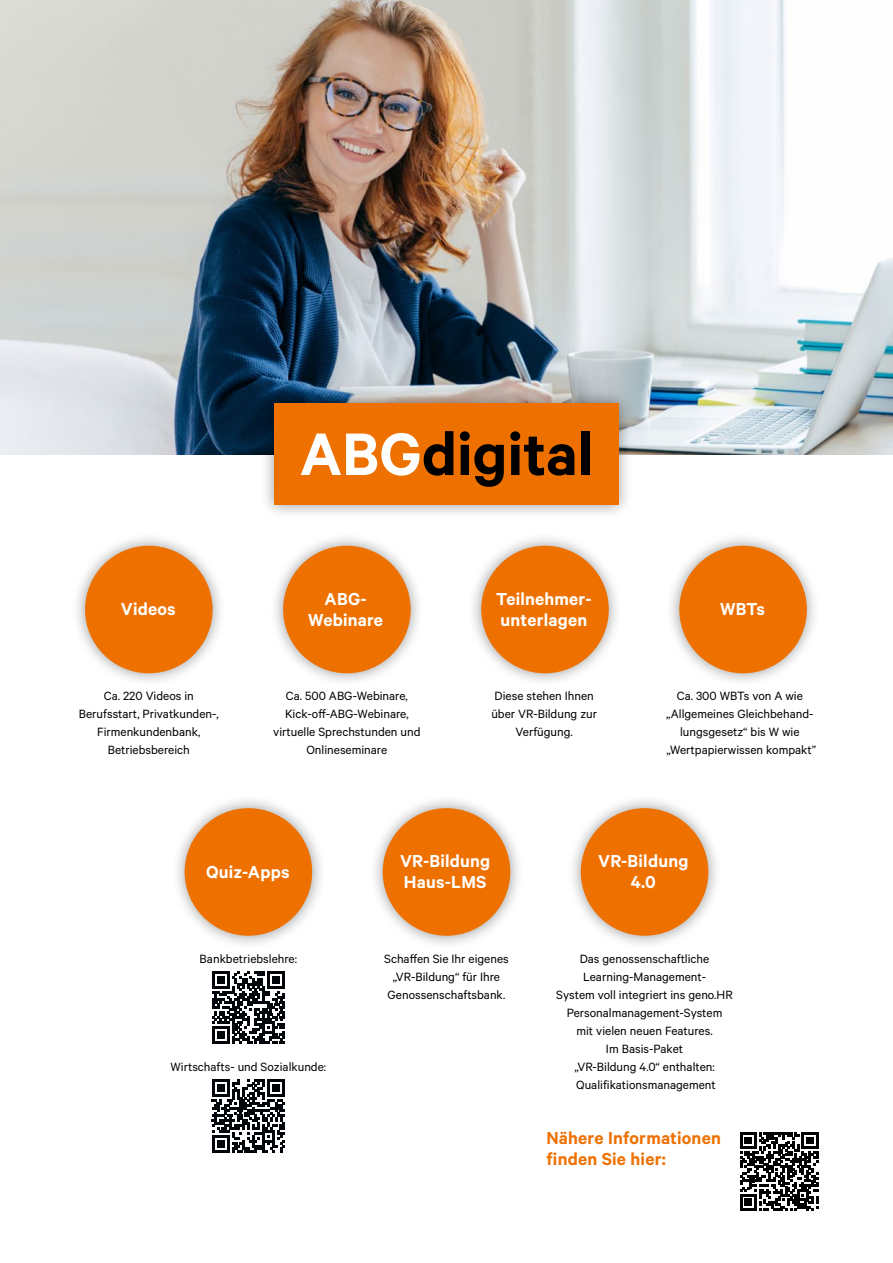
<style>
.page{position:relative;width:893px;height:1263px;background:#fff}
.page>*{position:absolute;margin:0;border:0;box-sizing:border-box;transform-origin:0 0}
.t1{font:600 67.5px "Calibre";color:#000}
.t2{font:600 19.5px/21px "Calibre";letter-spacing:.01em;color:#fff}
.t3{font:600 19.5px/21px "Calibre";letter-spacing:.01em;color:#ee7100}
.t4{font:13.5px/18px "Calibre";color:#000;text-align:center}
.s1{color:#fff}
</style>
<div class="page">
<img style="left:159px;top:0;width:734px;height:454px">
<div style="left:260px;top:389px;width:373px;height:130px;background:#000;opacity:.4"></div>
<div style="left:274px;top:403px;width:345px;height:102px;background:#ee7100"></div>
<div style="left:71px;top:531px;width:156px;height:157px;background:#000;opacity:.4"></div>
<div style="left:85px;top:546px;width:128px;height:127px;background:#ee7100;border-radius:50%"></div>
<div style="left:369px;top:794px;width:155px;height:156px;background:#000;opacity:.4"></div>
<div style="left:383px;top:808px;width:127px;height:128px;background:#ee7100;border-radius:50%"></div>
<div style="left:567px;top:794px;width:156px;height:156px;background:#000;opacity:.4"></div>
<div style="left:581px;top:808px;width:127px;height:128px;background:#ee7100;border-radius:50%"></div>
<div style="left:171px;top:794px;width:155px;height:156px;background:#000;opacity:.4"></div>
<div style="left:185px;top:808px;width:127px;height:128px;background:#ee7100;border-radius:50%"></div>
<div style="left:269px;top:531px;width:156px;height:157px;background:#000;opacity:.4"></div>
<div style="left:283px;top:546px;width:128px;height:127px;background:#ee7100;border-radius:50%"></div>
<div style="left:467px;top:531px;width:156px;height:157px;background:#000;opacity:.4"></div>
<div style="left:481px;top:546px;width:128px;height:127px;background:#ee7100;border-radius:50%"></div>
<div style="left:666px;top:531px;width:155px;height:157px;background:#000;opacity:.4"></div>
<div style="left:679px;top:546px;width:128px;height:127px;background:#ee7100;border-radius:50%"></div>
<svg style="left:212px;top:971px;width:73px;height:73px"></svg>
<svg style="left:212px;top:1079px;width:73px;height:73px"></svg>
<svg style="left:740px;top:1132px;width:78px;height:78px"></svg>
<h2 class="t2" style="left:121px;top:598px;width:56px">Videos</h2>
<p class="t4" style="left:79px;top:687px;width:142px">Ca. 220 Videos in<br>Berufsstart, Privatkunden-,<br>Firmenkundenbank,<br>Betriebsbereich</p>
<h1 class="t1" style="left:300px;top:414px;width:295px"><span class="s1">ABG</span>digital</h1>
<h2 class="t2" style="left:308px;top:588px;width:76px;text-align:center">ABG-<br>Webinare</h2>
<h2 class="t2" style="left:496px;top:588px;width:97px">Teilnehmer&shy;unterlagen</h2>
<h2 class="t2" style="left:720px;top:598px;width:46px">WBTs</h2>
<p class="t4" style="left:273px;top:687px;width:149px">Ca. 500 ABG-Webinare,<br>Kick-of-ABG-Webinare, virtuelle Sprechstunden und<br>Onlineseminare</p>
<p class="t4" style="left:491px;top:687px;width:107px">Diese stehen Ihnen über VR-Bildung zur<br>Verfügung.</p>
<p class="t4" style="left:666px;top:687px;width:152px">Ca. 300 WBTs von A wie „Allgemeines Gleichbehand&shy;lungsgesetz“ bis W wie „Wertpapierwissen kompakt”</p>
<h2 class="t2" style="left:206px;top:861px;width:85px">Quiz-Apps</h2>
<p class="t4" style="left:200px;top:949px;width:99px">Bankbetriebslehre:</p>
<p class="t4" style="left:171px;top:1057px;width:157px">Wirtschafts- und Sozialkunde:</p>
<h2 class="t2" style="left:400px;top:850px;width:92px">VR-Bildung<br>Haus-LMS</h2>
<h2 class="t2" style="left:598px;top:850px;width:92px;text-align:center">VR-Bildung<br>4.0</h2>
<p class="t4" style="left:384px;top:949px;width:126px">Schafen Sie Ihr eigenes „VR-Bildung“ für Ihre<br>Genossenschaftsbank.</p>
<p class="t4" style="left:556px;top:949px;width:178px">Das genossenschaftliche<br>Learning-Management-<br>System voll integriert ins geno.HR<br>Personalmanagement-System<br>mit vielen neuen Features.<br>Im Basis-Paket<br>„VR-Bildung 4.0“ enthalten:<br>Qualifikationsmanagement</p>
<h2 class="t3" style="left:546px;top:1127px;width:176px">Nähere Informationen finden Sie hier:</h2>
</div>
